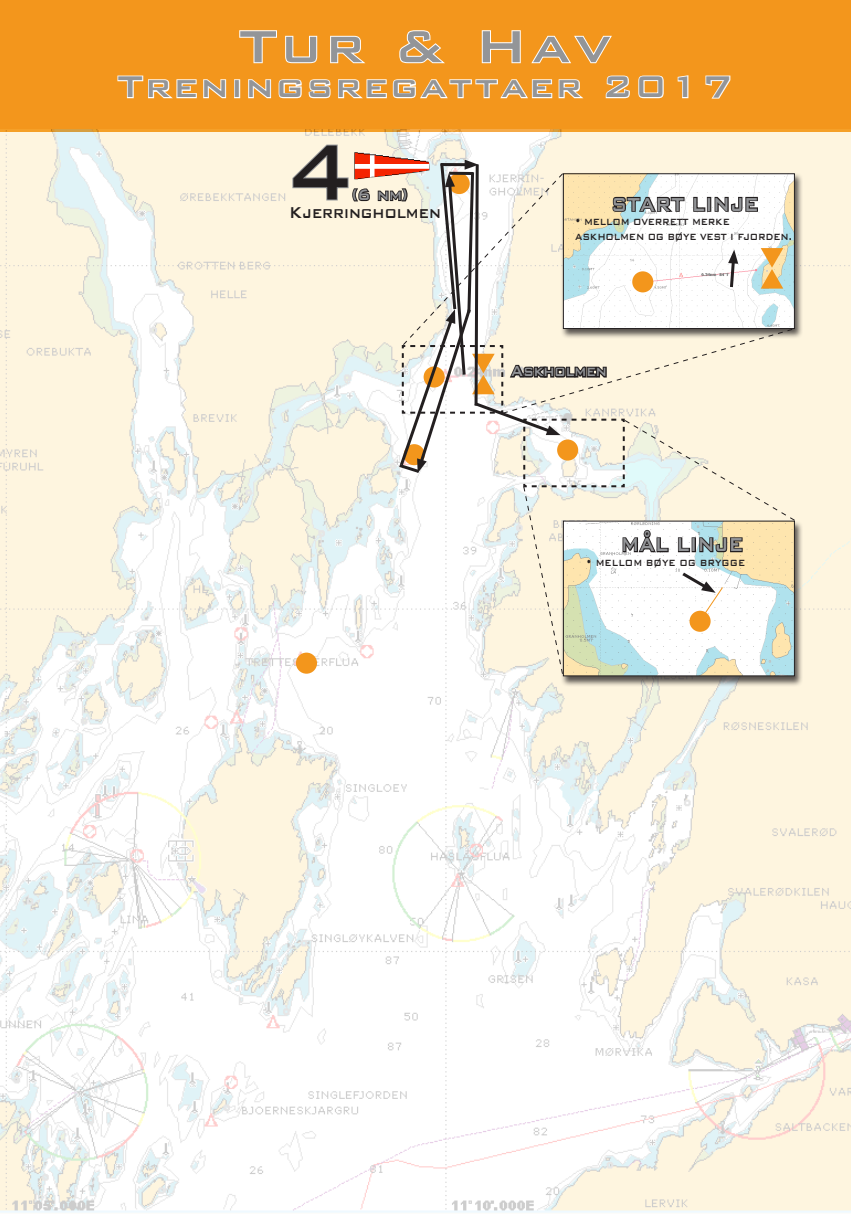
<style>
.page{position:relative;width:851px;height:1214px;background:#fff}
.page>*{position:absolute;margin:0;border:0;box-sizing:border-box;transform-origin:0 0}
.t1{font:500 102px "Bank Gothic";color:#231f20;scale:.85 1}
.t2{font:500 60px "Bank Gothic";letter-spacing:.06em;color:#939598}
.t3{font:500 40px "Bank Gothic";letter-spacing:.06em;color:#939598}
.t4{font:500 25px "Bank Gothic";color:#939598;scale:.8 1}
.t5{font:500 21px "Bank Gothic";color:#231f20;scale:.8 1}
.t6{font:500 20px "Bank Gothic";color:#939598;scale:.85 1}
.t7{font:500 19.5px "Bank Gothic";color:#939598;scale:.8 1}
.t8{font:500 12px "Bank Gothic";letter-spacing:-.02em;color:#231f20;scale:.8 1}
.t9{font:500 12px "Bank Gothic";color:#231f20;scale:.8 1}
</style>
<div class="page">
<div style="left:0;top:0;width:850px;height:132px;background:#f3961c"></div>
<img style="left:0;top:129px;width:850px;height:1084px">
<svg style="left:239px;top:30px;width:38px;height:34px"></svg>
<svg style="left:285px;top:35px;width:33px;height:29px"></svg>
<svg style="left:330px;top:35px;width:36px;height:29px"></svg>
<svg style="left:399px;top:30px;width:46px;height:34px"></svg>
<svg style="left:481px;top:30px;width:40px;height:34px"></svg>
<svg style="left:531px;top:35px;width:81px;height:29px"></svg>
<svg style="left:117px;top:75px;width:110px;height:24px"></svg>
<div style="left:234px;top:79px;width:6px;height:19px;border:2px solid #fff"></div>
<svg style="left:248px;top:79px;width:336px;height:20px"></svg>
<svg style="left:605px;top:75px;width:59px;height:24px"></svg>
<svg style="left:677px;top:75px;width:12px;height:24px"></svg>
<svg style="left:705px;top:75px;width:26px;height:24px"></svg>
<div style="left:560px;top:173px;width:243px;height:166px;background:#231f20;opacity:.75"></div>
<div style="left:560px;top:520px;width:243px;height:166px;background:#231f20;opacity:.75"></div>
<svg style="left:291px;top:143px;width:504px;height:532px"></svg>
<h2 class="t2" style="left:239px;top:0;width:373px">Tur &amp; Hav</h2>
<h3 class="t3" style="left:118px;top:56px;width:616px">Treningsregattaer 2017</h3>
<p class="t1" style="left:286px;top:93px;width:80px">4</p>
<p class="t5" style="left:289px;top:196px;width:191px">Kjerringholmen</p>
<p class="t6" style="left:352px;top:179px;width:68px">(6 nm)</p>
<p class="t4" style="left:611px;top:185px;width:186px">START LINJE</p>
<p class="t8" style="left:575px;top:213px;width:195px">• MELLOM OVERRETT MERKE</p>
<p class="t8" style="left:575px;top:227px;width:272px">ASKHOLMEN OG BØYE VEST I FJORDEN.</p>
<p class="t7" style="left:511px;top:356px;width:121px">Askholmen</p>
<p class="t4" style="left:620px;top:525px;width:155px">MÅL LINJE</p>
<p class="t9" style="left:586px;top:553px;width:200px">• MELLOM BØYE OG BRYGGE</p>
</div>
